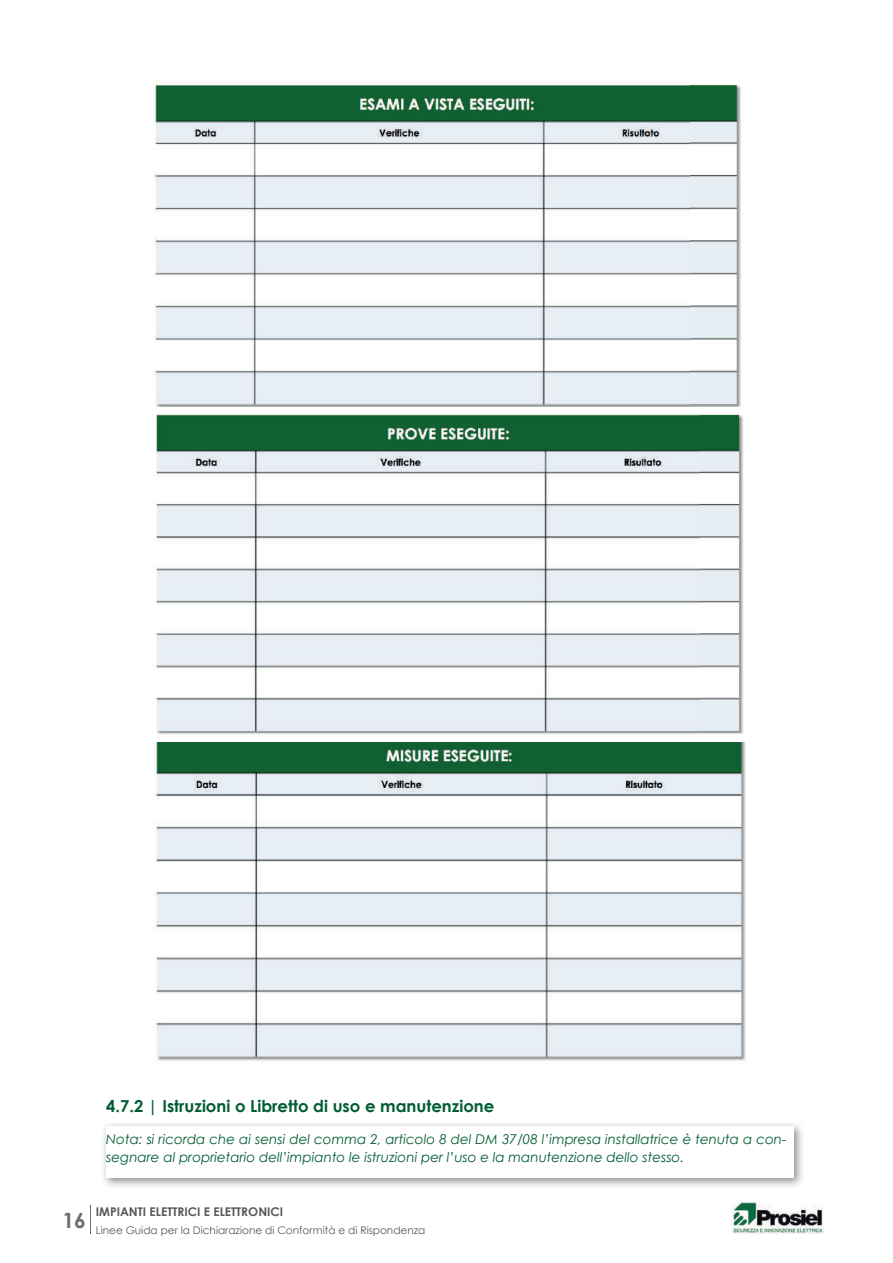
<style>
.page{position:relative;width:893px;height:1263px;background:#fff}
.page>*{position:absolute;margin:0;border:0;box-sizing:border-box;transform-origin:0 0}
.t1{font:700 21px "Century Gothic";color:#6c6d70}
.t2{font:700 16.5px "Century Gothic";color:#005d33}
.t3{font:italic 13.5px/17.2px "Century Gothic";color:#005d33}
.t4{font:700 12px "Century Gothic";color:#57585a}
.t5{font:10.5px "Century Gothic";color:#57585a}
</style>
<div class="page">
<svg style="left:90px;top:1206px;width:1px;height:28px"></svg>
<img style="left:731px;top:1199px;width:93px;height:35px">
<img style="left:103px;top:1124px;width:699px;height:63px">
<div style="left:106px;top:1127px;width:688px;height:51px;background:#fff"></div>
<img style="left:154px;top:742px;width:592px;height:319px">
<img style="left:156px;top:414px;width:587px;height:320px">
<img style="left:153px;top:84px;width:588px;height:323px">
<p class="t2" style="left:106px;top:1095px;width:390px">4.7.2 | Istruzioni o Libretto di uso e manutenzione</p>
<p class="t3" style="left:106px;top:1131px;width:682px">Nota: si ricorda che ai sensi del comma 2, articolo 8 del DM 37/08 l’impresa installatrice è tenuta a con&shy;segnare al proprietario dell’impianto le istruzioni per l’uso e la manutenzione dello stesso.</p>
<h1 class="t1" style="left:62px;top:1207px;width:25px">16</h1>
<p class="t4" style="left:96px;top:1204px;width:189px">IMPIANTI ELETTRICI E ELETTRONICI</p>
<p class="t5" style="left:96px;top:1224px;width:331px">Linee Guida per la Dichiarazione di Conformità e di Rispondenza</p>
</div>
